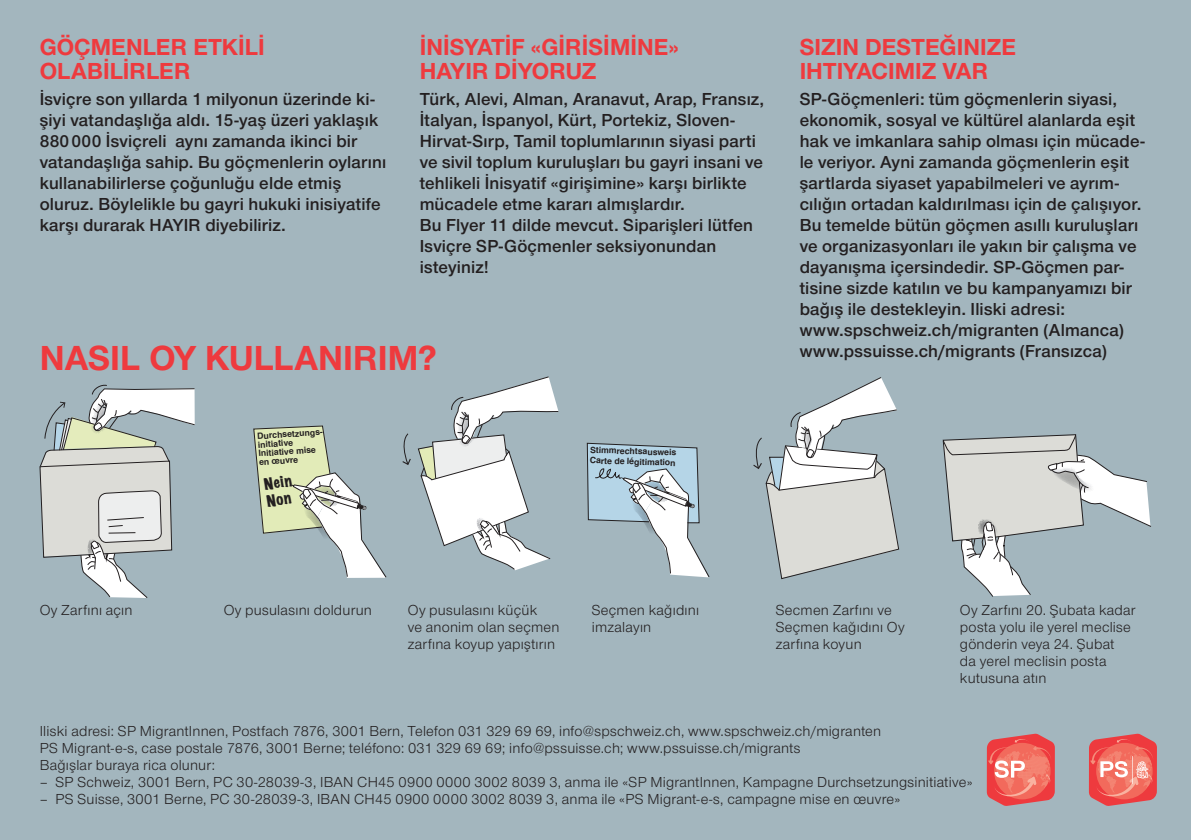
<style>
.page{position:relative;width:1191px;height:840px;background:#fff}
.page>*{position:absolute;margin:0;border:0;box-sizing:border-box;transform-origin:0 0}
.t1{font:700 36px "Nimbus San Nov";color:#ee3a3e}
.t2{font:700 24px/24px "Nimbus San Nov";letter-spacing:.005em;color:#ee3a3e}
.t3{font:18px/21px "Nimbus San Nov Sem Bol";letter-spacing:.01em;color:#231f20}
.t4{font:15px/17px "Nimbus San Nov";letter-spacing:.015em;color:#231f20}
.t5{font:expanded 14.4px/17.4px "Marker Felt";color:#231f20}
.t6{font:700 8.6px/8.6px "Helvetica";color:#231f20}
</style>
<div class="page">
<div style="left:0;top:0;width:1191px;height:839px;background:#a3b6be"></div>
<svg style="left:942px;top:434px;width:209px;height:163px"></svg>
<svg style="left:253px;top:425px;width:134px;height:153px"></svg>
<svg style="left:586px;top:442px;width:124px;height:136px"></svg>
<svg style="left:417px;top:376px;width:142px;height:194px"></svg>
<svg style="left:402px;top:433px;width:9px;height:32px"></svg>
<svg style="left:753px;top:377px;width:146px;height:202px"></svg>
<svg style="left:39px;top:384px;width:156px;height:214px"></svg>
<svg style="left:1089px;top:733px;width:68px;height:72px;background:#e9706b"></svg>
<svg style="left:986px;top:733px;width:68px;height:72px;background:#e8706b"></svg>
<h2 class="t2" style="left:40px;top:35px;width:226px">GÖÇMENLER ETKILI<br>OLABILIRLER</h2>
<p class="t3" style="left:40px;top:89px;width:348px">İsviçre son yıllarda 1 milyonun üzerinde ki&shy;şiyi vatandaşlığa aldı. 15-yaş üzeri yaklaşık 880000 İsviçreli aynı zamanda ikinci bir vatandaşlığa sahip. Bu göçmenlerin oylarını kullanabilirlerse çoğunluğu elde etmiş oluruz. Böylelikle bu gayri hukuki inisiyatife karşı durarak HAYIR diyebiliriz.</p>
<h2 class="t2" style="left:420px;top:35px;width:261px">İNISYATIF «GIRISIMINE»<br>HAYIR DIYORUZ</h2>
<p class="t3" style="left:420px;top:89px;width:346px">Türk, Alevi, Alman, Aranavut, Arap, Fransız, İtalyan, İspanyol, Kürt, Portekiz, Sloven-Hirvat-Sırp, Tamil toplumlarının siyasi parti ve sivil toplum kuruluşları bu gayri insani ve tehlikeli İnisyatif «girişimine» karşı birlikte mücadele etme kararı almışlardır.<br>Bu Flyer 11 dilde mevcut. Siparişleri lütfen Isviçre SP-Göçmenler seksiyonundan isteyiniz!</p>
<h1 class="t1" style="left:40px;top:337px;width:399px">NASIL OY KULLANIRIM?</h1>
<p class="t6" style="left:257px;top:431px;width:69px;rotate:-4deg">Durchsetzungs&shy;initiative<br>Initiative mise en œuvre</p>
<p class="t5" style="left:263px;top:475px;width:29px;rotate:-9deg">Nein<br>Non</p>
<p class="t6" style="left:590px;top:444px;width:88px;line-height:10.4px;rotate:2deg">Stimmrechtsausweis<br>Carte de légitimation</p>
<h2 class="t2" style="left:799px;top:35px;width:218px">SIZIN DESTEĞINIZE<br>IHTIYACIMIZ VAR</h2>
<p class="t3" style="left:799px;top:89px;width:346px">SP-Göçmenleri: tüm göçmenlerin siyasi, ekonomik, sosyal ve kültürel alanlarda eşit hak ve imkanlara sahip olması için mücade&shy;le veriyor. Ayni zamanda göçmenlerin eşit şartlarda siyaset yapabilmeleri ve ayrım&shy;cılığın ortadan kaldırılması için de çalışıyor.<br>Bu temelde bütün göçmen asıllı kuruluşları ve organizasyonları ile yakın bir çalışma ve dayanışma içersindedir. SP-Göçmen par&shy;tisine sizde katılın ve bu kampanyamızı bir bağış ile destekleyin. Iliski adresi: www.spschweiz.ch/migranten (Almanca) www.pssuisse.ch/migrants (Fransızca)</p>
<p class="t4" style="left:40px;top:601px;width:94px">Oy Zarfını açın</p>
<p class="t4" style="left:224px;top:601px;width:150px">Oy pusulasını doldurun</p>
<p class="t4" style="left:408px;top:601px;width:153px">Oy pusulasını küçük<br>ve anonim olan seçmen zarfına koyup yapıştırın</p>
<p class="t4" style="left:592px;top:601px;width:109px">Seçmen kağıdını imzalayın</p>
<p class="t4" style="left:776px;top:601px;width:130px">Secmen Zarfını ve<br>Seçmen kağıdını Oy zarfına koyun</p>
<p class="t4" style="left:960px;top:601px;width:177px">Oy Zarfını 20. Şubata kadar posta yolu ile yerel meclise gönderin veya 24. Şubat<br>da yerel meclisin posta kutusuna atın</p>
<p class="t4" style="left:40px;top:722px;width:843px">Iliski adresi: SP MigrantInnen, Postfach 7876, 3001 Bern, Telefon 031 329 69 69, info@spschweiz.ch, www.spschweiz.ch/migranten<br>PS Migrant-e-s, case postale 7876, 3001 Berne; teléfono: 031 329 69 69; info@pssuisse.ch; www.pssuisse.ch/migrants<br>Bağışlar buraya rica olunur:</p>
<p class="t4" style="left:40px;top:773px;width:934px">– SP Schweiz, 3001 Bern, PC 30-28039-3, IBAN CH45 0900 0000 3002 8039 3, anma ile «SP MigrantInnen, Kampagne Durchsetzungsinitiative»</p>
<p class="t4" style="left:40px;top:790px;width:862px">– PS Suisse, 3001 Berne, PC 30-28039-3, IBAN CH45 0900 0000 3002 8039 3, anma ile «PS Migrant-e-s, campagne mise en œuvre»</p>
</div>
